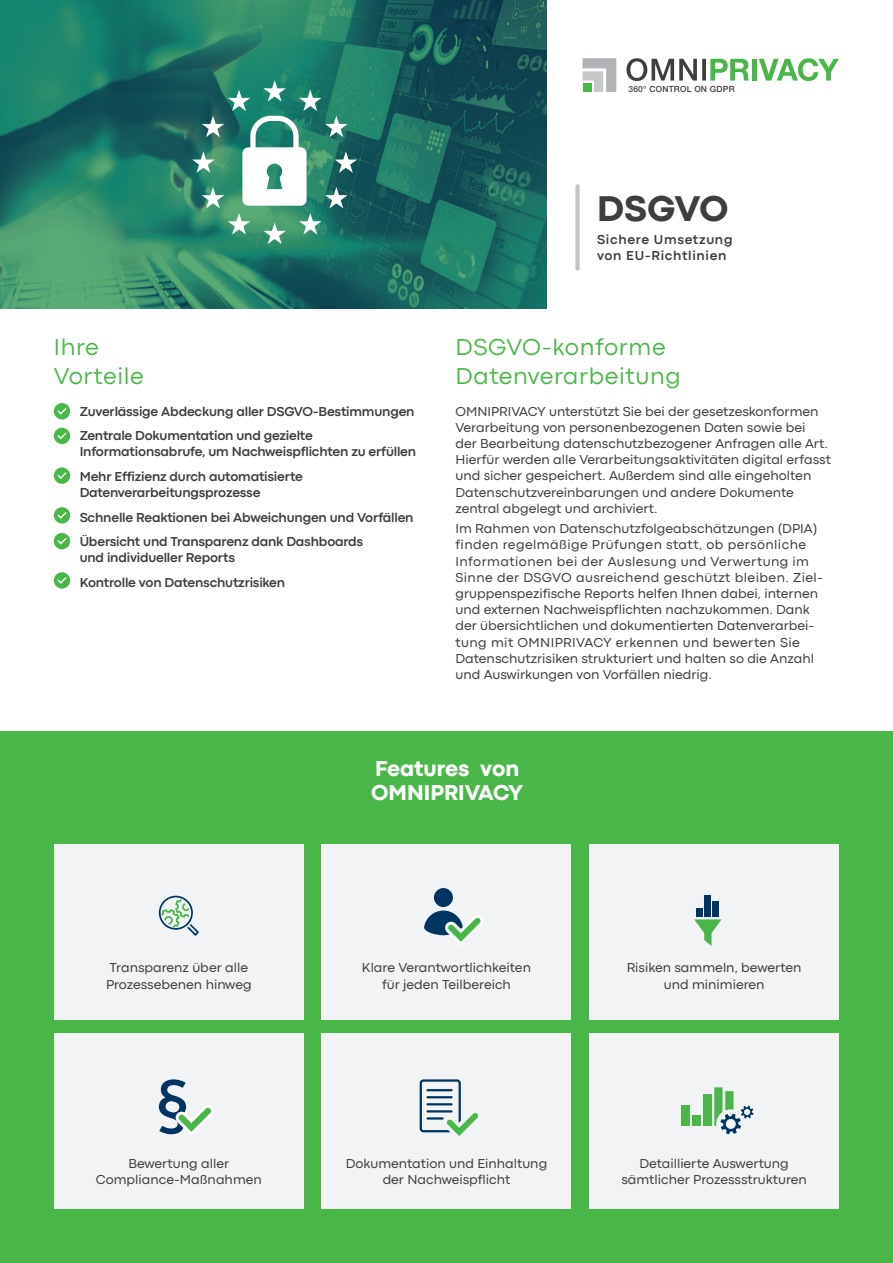
<style>
.page{position:relative;width:893px;height:1263px;background:#fff}
.page>*{position:absolute;margin:0;border:0;box-sizing:border-box;transform-origin:0 0}
.t1{font:800 37.35px "Codec Pro";letter-spacing:-.01em;color:#3e3e3f}
.t2{font:24px/28.8px "Codec Pro News";letter-spacing:.025em;color:#49b748}
.t3{font:800 22.5px/23.5px "Codec Pro";color:#fff}
.t4{font:13.5px/16.2px "Codec Pro";color:#3e3e3f;text-align:center}
.t5{font:700 13.5px/24.6px "Codec Pro";letter-spacing:-.015em;color:#3e3e3f}
.t6{font:700 13.5px/16.2px "Codec Pro";letter-spacing:.05em;color:#3e3e3f}
.t7{font:500 8.4px "Helvetica Neue";letter-spacing:.03em;color:#3e3e3f}
</style>
<div class="page">
<div style="left:0;top:731px;width:893px;height:532px;background:#49b748"></div>
<div style="left:54px;top:844px;width:250px;height:175px;background:#f2f3f4"></div>
<div style="left:54px;top:1033px;width:250px;height:176px;background:#f2f3f4"></div>
<div style="left:322px;top:844px;width:249px;height:175px;background:#f2f3f4"></div>
<div style="left:322px;top:1033px;width:249px;height:176px;background:#f2f3f4"></div>
<div style="left:589px;top:844px;width:250px;height:175px;background:#f2f3f4"></div>
<div style="left:589px;top:1033px;width:250px;height:176px;background:#f2f3f4"></div>
<svg style="left:0;top:0;width:547px;height:309px;background:#217364"></svg>
<svg style="left:192px;top:80px;width:165px;height:164px"></svg>
<div style="left:54px;top:403px;width:16px;height:16px;background:#49b748;border-radius:50%"></div>
<svg style="left:57px;top:408px;width:10px;height:7px"></svg>
<div style="left:54px;top:572px;width:16px;height:17px;background:#49b748;border-radius:50%"></div>
<svg style="left:57px;top:577px;width:10px;height:7px"></svg>
<svg style="left:54px;top:428px;width:16px;height:16px"></svg>
<svg style="left:56px;top:431px;width:12px;height:9px"></svg>
<div style="left:54px;top:467px;width:16px;height:17px;background:#49b748;border-radius:50%"></div>
<svg style="left:57px;top:472px;width:10px;height:7px"></svg>
<div style="left:54px;top:507px;width:16px;height:17px;background:#49b748;border-radius:50%"></div>
<svg style="left:57px;top:512px;width:10px;height:7px"></svg>
<svg style="left:54px;top:533px;width:16px;height:16px"></svg>
<svg style="left:56px;top:536px;width:12px;height:9px"></svg>
<div style="left:575px;top:184px;width:5px;height:87px;background:#c2c3c5;border-radius:2px"></div>
<svg style="left:159px;top:896px;width:40px;height:40px"></svg>
<svg style="left:583px;top:58px;width:33px;height:34px"></svg>
<svg style="left:626px;top:58px;width:123px;height:23px"></svg>
<div style="left:752px;top:59px;width:5px;height:22px;background:#49b748"></div>
<svg style="left:759px;top:58px;width:80px;height:23px"></svg>
<div style="left:434px;top:888px;width:19px;height:19px;background:#003562;border-radius:50%"></div>
<svg style="left:424px;top:910px;width:59px;height:35px"></svg>
<svg style="left:420px;top:1079px;width:58px;height:57px"></svg>
<div style="left:681px;top:1105px;width:8px;height:21px;background:#49b748"></div>
<div style="left:703px;top:1094px;width:8px;height:32px;background:#49b748"></div>
<div style="left:692px;top:1115px;width:8px;height:11px;background:#49b748"></div>
<svg style="left:714px;top:1087px;width:39px;height:47px"></svg>
<div style="left:713px;top:901px;width:6px;height:16px;background:#003562"></div>
<div style="left:705px;top:895px;width:6px;height:22px;background:#003562"></div>
<div style="left:697px;top:909px;width:6px;height:8px;background:#003562"></div>
<svg style="left:694px;top:919px;width:28px;height:27px"></svg>
<svg style="left:159px;top:1079px;width:55px;height:56px"></svg>
<p class="t7" style="left:628px;top:82px;width:108px">360° CONTROL ON GDPR</p>
<h2 class="t2" style="left:54px;top:333px;width:91px">Ihre<br>Vorteile</h2>
<p class="t5" style="left:80px;top:399px;width:336px">Zuverlässige Abdeckung aller DSGVO-Bestimmungen<br>Zentrale Dokumentation und gezielte</p>
<p class="t5" style="left:80px;top:439px;width:338px">Informationsabrufe, um Nachweispflichten zu erfüllen<br>Mehr Effizienz durch automatisierte</p>
<p class="t5" style="left:80px;top:480px;width:335px">Datenverarbeitungsprozesse<br>Schnelle Reaktionen bei Abweichungen und Vorfällen<br>Übersicht und Transparenz dank Dashboards</p>
<p class="t5" style="left:80px;top:545px;width:207px">und individueller Reports<br>Kontrolle von Datenschutzrisiken</p>
<h1 class="t1" style="left:597px;top:186px;width:133px">DSGVO</h1>
<p class="t6" style="left:597px;top:231px;width:137px">Sichere Umsetzung von EU-Richtlinien</p>
<h2 class="t2" style="left:455px;top:333px;width:227px">DSGVO-konforme<br>Datenverarbeitung</h2>
<p class="t4" style="left:455px;top:403px;width:377px;text-align:left">OMNIPRIVACY unterstützt Sie bei der gesetzeskonformen Verarbeitung von personenbezogenen Daten sowie bei<br>der Bearbeitung datenschutzbezogener Anfragen alle Art.<br>Hierfür werden alle Verarbeitungsaktivitäten digital erfasst und sicher gespeichert. Außerdem sind alle eingeholten Datenschutzvereinbarungen und andere Dokumente zentral abgelegt und archiviert.</p>
<p class="t4" style="left:455px;top:520px;width:369px;text-align:left">Im Rahmen von Datenschutzfolgeabschätzungen (DPIA) finden regelmäßige Prüfungen statt, ob persönliche Informationen bei der Auslesung und Verwertung im Sinne der DSGVO ausreichend geschützt bleiben. Ziel&shy;gruppenspezifische Reports helfen Ihnen dabei, internen und externen Nachweispflichten nachzukommen. Dank der übersichtlichen und dokumentierten Datenverarbei&shy;tung mit OMNIPRIVACY erkennen und bewerten Sie Datenschutzrisiken strukturiert und halten so die Anzahl und Auswirkungen von Vorfällen niedrig.</p>
<p class="t4" style="left:106px;top:960px;width:147px;text-align:left">Transparenz über alle<br>Prozessebenen hinweg</p>
<p class="t4" style="left:96px;top:1155px;width:168px">Bewertung aller<br>Compliance-Maßnahmen</p>
<h3 class="t3" style="left:371px;top:756px;width:154px">Features von<br>OMNIPRIVACY</h3>
<p class="t4" style="left:362px;top:960px;width:171px">Klare Verantwortlichkeiten für jeden Teilbereich</p>
<p class="t4" style="left:346px;top:1155px;width:203px">Dokumentation und Einhaltung der Nachweispflicht</p>
<p class="t4" style="left:627px;top:960px;width:176px">Risiken sammeln, bewerten und minimieren</p>
<p class="t4" style="left:621px;top:1155px;width:187px">Detaillierte Auswertung sämtlicher Prozessstrukturen</p>
</div>
